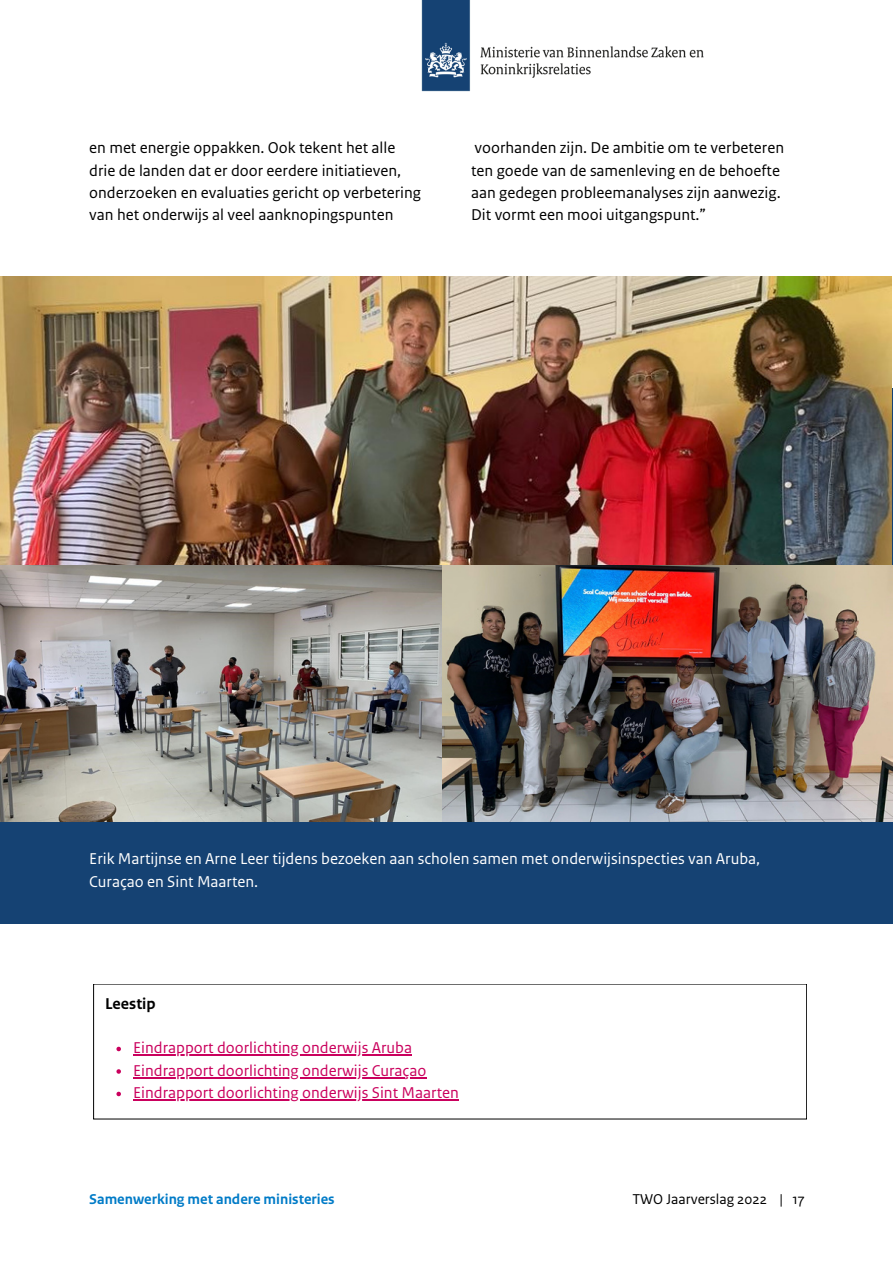
<style>
.page{position:relative;width:893px;height:1264px;background:#fff}
.page>*{position:absolute;margin:0;border:0;box-sizing:border-box;transform-origin:0 0}
.t1{font:16.5px/22.5px "Rijksoverheid Sans Text";color:#000}
.t2{font:16.5px "Rijksoverheid Sans Text";color:#ca005d}
.t3{font:16.5px/22.5px "Rijksoverheid Sans Text";color:#fff}
.t4{font:700 16.5px "Rijksoverheid Sans Text";color:#000}
.t5{font:700 15px "Rijksoverheid Sans Text";color:#007bc7}
.t6{font:15px "Rijksoverheid Sans Text";color:#000}
</style>
<div class="page">
<div style="left:0;top:389px;width:892px;height:534px;background:#154273"></div>
<img style="left:0;top:277px;width:891px;height:288px">
<img style="left:0;top:565px;width:892px;height:256px">
<svg style="left:116px;top:1046px;width:5px;height:5px"></svg>
<hr style="left:133px;top:1054px;width:279px;height:1px;background:#ca005d">
<svg style="left:116px;top:1069px;width:5px;height:4px"></svg>
<hr style="left:133px;top:1077px;width:293px;height:1px;background:#ca005d">
<svg style="left:116px;top:1091px;width:5px;height:5px"></svg>
<hr style="left:133px;top:1099px;width:326px;height:1px;background:#ca005d">
<img style="left:421px;top:0;width:283px;height:92px">
<p class="t1" style="left:89px;top:137px;width:333px">en met energie oppakken. Ook tekent het alle drie de landen dat er door eerdere initiatieven, onderzoeken en evaluaties gericht op verbetering van het onderwijs al veel aanknopingspunten</p>
<p class="t1" style="left:471px;top:137px;width:314px">voorhanden zijn. De ambitie om te verbeteren ten goede van de samenleving en de behoefte aan gedegen probleemanalyses zijn aanwezig.<br>Dit vormt een mooi uitgangspunt.”</p>
<p class="t3" style="left:89px;top:847px;width:672px">Erik Martijnse en Arne Leer tijdens bezoeken aan scholen samen met onderwijsinspecties van Aruba,<br>Curaçao en Sint Maarten.</p>
<p class="t4" style="left:105px;top:995px;width:52px">Leestip</p>
<p class="t2" style="left:133px;top:1040px;width:280px">Eindrapport doorlichting onderwijs Aruba</p>
<p class="t2" style="left:133px;top:1062px;width:294px">Eindrapport doorlichting onderwijs Curaçao</p>
<p class="t2" style="left:133px;top:1085px;width:327px">Eindrapport doorlichting onderwijs Sint Maarten</p>
<p class="t5" style="left:89px;top:1191px;width:247px">Samenwerking met andere ministeries</p>
<p class="t6" style="left:632px;top:1191px;width:174px">TWO Jaarverslag 2022 | 17</p>
</div>
